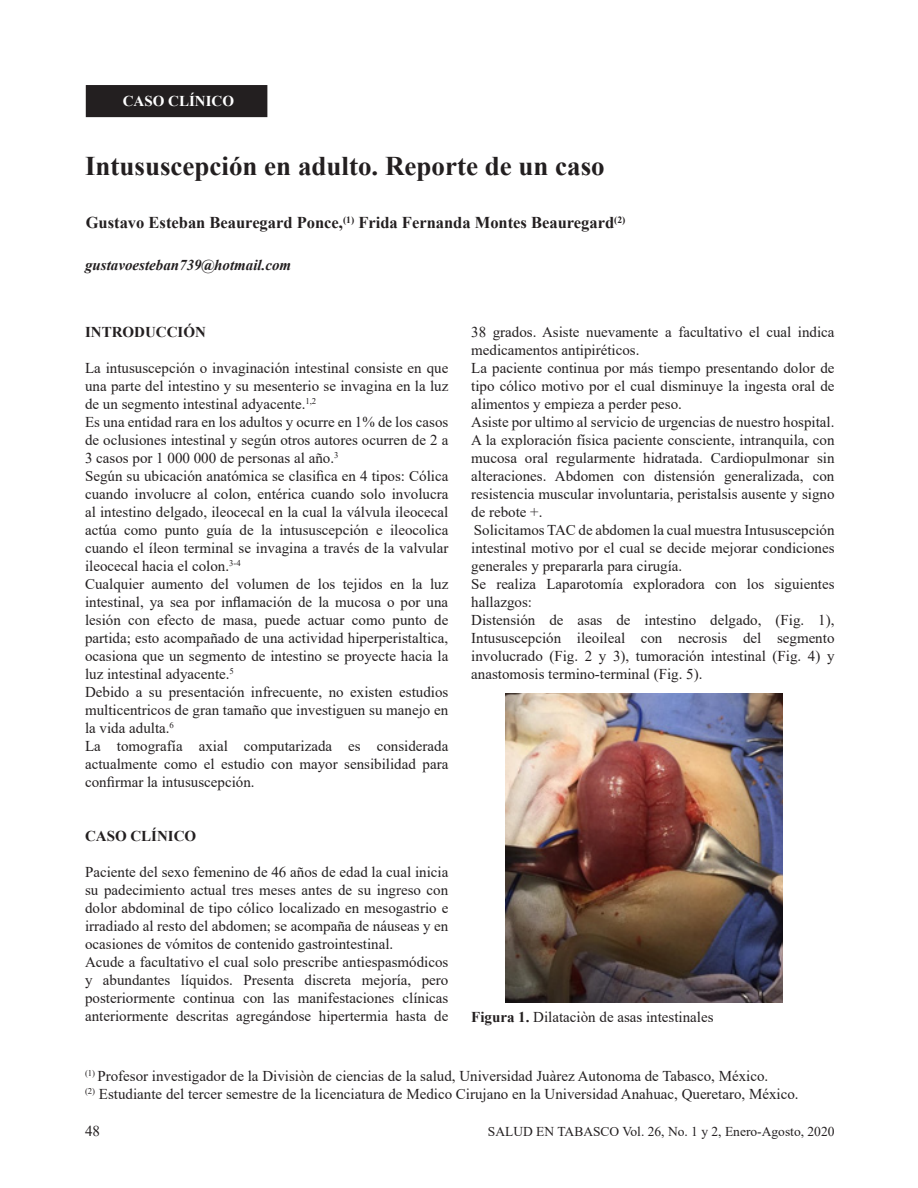
<style>
.page{position:relative;width:918px;height:1188px;background:#fff}
.page>*{position:absolute;margin:0;border:0;box-sizing:border-box;transform-origin:0 0}
.t1{font:700 27px "Times New Roman";color:#231f20}
.t2{font:700 16.5px "Times New Roman";color:#231f20}
.t3{font:15px/18px "Times New Roman";color:#231f20;text-align:justify}
.t4{font:italic 700 15px "Times New Roman";color:#231f20}
.t5{font:700 15px "Times New Roman";color:#231f20}
.t6{font:700 15px "Times New Roman";color:#fff}
.t7{font:13.5px "Times New Roman";color:#231f20}
.s1{font-weight:700}
</style>
<div class="page">
<div style="left:87px;top:86px;width:180px;height:30px;background:#231f20"></div>
<div style="left:86px;top:85px;width:181px;height:32px;border:2px solid #231f20"></div>
<img style="left:506px;top:694px;width:277px;height:309px">
<p class="t6" style="left:123px;top:90px;width:113px">CASO CLÍNICO</p>
<p class="t1" style="left:85px;top:146px;width:521px">Intususcepción en adulto. Reporte de un caso</p>
<p class="t2" style="left:86px;top:211px;width:541px">Gustavo Esteban Beauregard Ponce,<sup>(1)</sup> Frida Fernanda Montes Beauregard<sup>(2)</sup></p>
<p class="t4" style="left:85px;top:255px;width:208px">gustavoesteban739@hotmail.com</p>
<p class="t5" style="left:85px;top:321px;width:122px">INTRODUCCIÓN</p>
<p class="t3" style="left:85px;top:359px;width:365px">La intususcepción o invaginación intestinal consiste en que una parte del intestino y su mesenterio se invagina en la luz de un segmento intestinal adyacente.<sup>1,2</sup></p>
<p class="t3" style="left:85px;top:413px;width:365px">Es una entidad rara en los adultos y ocurre en 1% de los casos de oclusiones intestinal y según otros autores ocurren de 2 a 3 casos por 1 000 000 de personas al año.<sup>3</sup></p>
<p class="t3" style="left:85px;top:467px;width:365px">Según su ubicación anatómica se clasifica en 4 tipos: Cólica cuando involucre al colon, entérica cuando solo involucra al intestino delgado, ileocecal en la cual la válvula ileocecal actúa como punto guía de la intususcepción e ileocolica cuando el íleon terminal se invagina a través de la valvular ileocecal hacia el colon.<sup>3-4</sup></p>
<p class="t3" style="left:85px;top:575px;width:365px">Cualquier aumento del volumen de los tejidos en la luz intestinal, ya sea por inflamación de la mucosa o por una lesión con efecto de masa, puede actuar como punto de partida; esto acompañado de una actividad hiperperistaltica, ocasiona que un segmento de intestino se proyecte hacia la luz intestinal adyacente.<sup>5</sup></p>
<p class="t3" style="left:85px;top:683px;width:365px">Debido a su presentación infrecuente, no existen estudios multicentricos de gran tamaño que investiguen su manejo en la vida adulta.<sup>6</sup></p>
<p class="t3" style="left:85px;top:737px;width:365px">La tomografía axial computarizada es considerada actualmente como el estudio con mayor sensibilidad para confirmar la intususcepción.</p>
<p class="t5" style="left:85px;top:825px;width:113px">CASO CLÍNICO</p>
<p class="t3" style="left:85px;top:863px;width:365px">Paciente del sexo femenino de 46 años de edad la cual inicia su padecimiento actual tres meses antes de su ingreso con dolor abdominal de tipo cólico localizado en mesogastrio e irradiado al resto del abdomen; se acompaña de náuseas y en ocasiones de vómitos de contenido gastrointestinal.</p>
<p class="t3" style="left:85px;top:953px;width:365px">Acude a facultativo el cual solo prescribe antiespasmódicos y abundantes líquidos. Presenta discreta mejoría, pero posteriormente continua con las manifestaciones clínicas anteriormente descritas agregándose hipertermia hasta de</p>
<p class="t3" style="left:471px;top:323px;width:365px">38 grados. Asiste nuevamente a facultativo el cual indica medicamentos antipiréticos.</p>
<p class="t3" style="left:471px;top:359px;width:365px">La paciente continua por más tiempo presentando dolor de tipo cólico motivo por el cual disminuye la ingesta oral de alimentos y empieza a perder peso.</p>
<p class="t3" style="left:471px;top:413px;width:365px">Asiste por ultimo al servicio de urgencias de nuestro hospital.</p>
<p class="t3" style="left:471px;top:431px;width:365px">A la exploración física paciente consciente, intranquila, con mucosa oral regularmente hidratada. Cardiopulmonar sin alteraciones. Abdomen con distensión generalizada, con resistencia muscular involuntaria, peristalsis ausente y signo de rebote +.</p>
<p class="t3" style="left:471px;top:521px;width:365px">Solicitamos TAC de abdomen la cual muestra Intususcepción intestinal motivo por el cual se decide mejorar condiciones generales y prepararla para cirugía.</p>
<p class="t3" style="left:471px;top:575px;width:365px">Se realiza Laparotomía exploradora con los siguientes hallazgos:</p>
<p class="t3" style="left:471px;top:611px;width:365px">Distensión de asas de intestino delgado, (Fig. 1), Intususcepción ileoileal con necrosis del segmento involucrado (Fig. 2 y 3), tumoración intestinal (Fig. 4) y anastomosis termino-terminal (Fig. 5).</p>
<p class="t3" style="left:471px;top:1007px;width:244px"><span class="s1">Figura 1.</span> Dilataciòn de asas intestinales</p>
<p class="t3" style="left:85px;top:1067px;width:685px"><sup>(1)</sup> Profesor investigador de la Divisiòn de ciencias de la salud, Universidad Juàrez Autonoma de Tabasco, México.</p>
<p class="t3" style="left:85px;top:1085px;width:715px"><sup>(2)</sup> Estudiante del tercer semestre de la licenciatura de Medico Cirujano en la Universidad Anahuac, Queretaro, México.</p>
<p class="t3" style="left:85px;top:1121px;width:16px">48</p>
<p class="t7" style="left:488px;top:1122px;width:348px">SALUD EN TABASCO Vol. 26, No. 1 y 2, Enero-Agosto, 2020</p>
</div>
